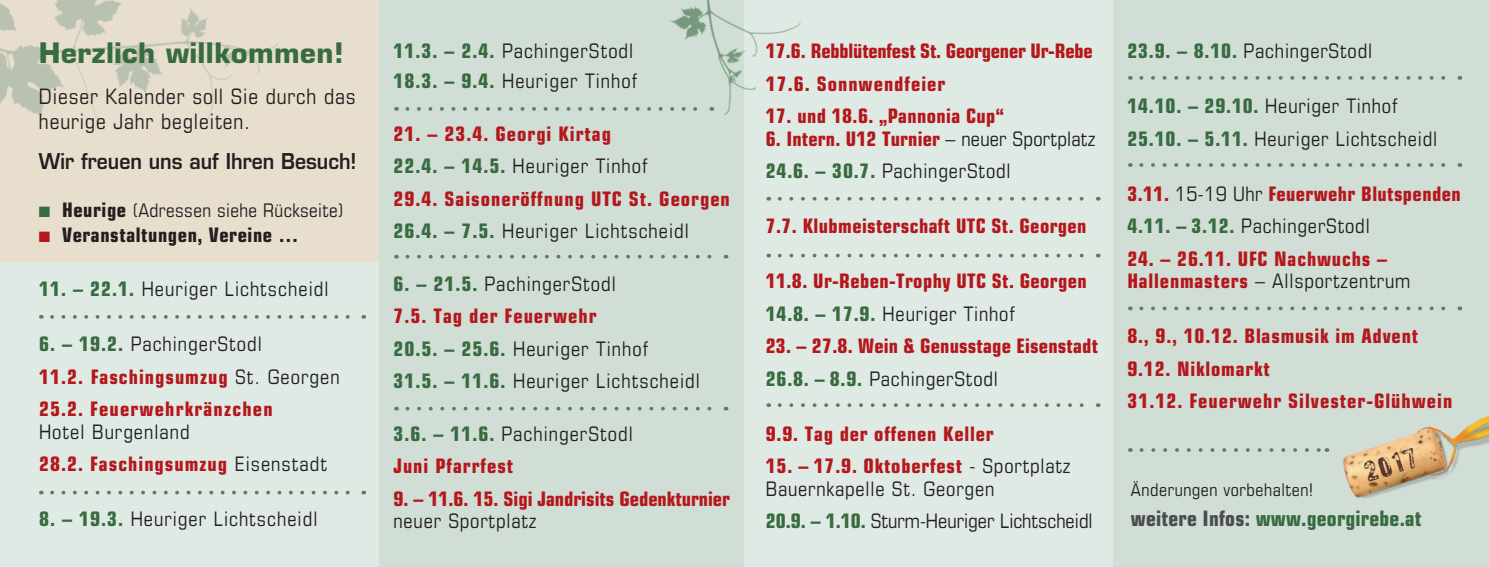
<style>
.page{position:relative;width:1489px;height:567px;background:#fff}
.page>*{position:absolute;margin:0;border:0;box-sizing:border-box;transform-origin:0 0}
.t1{font:29px "Raw Normal";color:#54382a}
.t2{font:700 27.5px "Eurostile";letter-spacing:.02em;color:#386b40}
.t3{font:condensed 21.25px/25.5px "Eurostile";letter-spacing:.04em;color:#231f20}
.t4{font:700 condensed 21.25px "Eurostile";letter-spacing:.01em;color:#386b40}
.t5{font:600 21.25px "Eurostile";color:#231f20;scale:.91 1}
.t6{font:condensed 20px/22.5px "Eurostile";letter-spacing:.05em;color:#231f20}
.t7{font:700 condensed 20px "Eurostile";letter-spacing:.04em;color:#b4181d}
.t8{font:700 condensed 20px "Eurostile";letter-spacing:.02em;color:#b4181d}
.t9{font:700 condensed 20px "Eurostile";letter-spacing:.01em;color:#b4181d}
.t10{font:700 condensed 20px/22.5px "Eurostile";color:#b4181d}
.t11{font:700 condensed 20px/22.5px "Eurostile";letter-spacing:.06em;color:#b4181d}
.t12{font:700 condensed 20px "Eurostile";letter-spacing:-.01em;color:#b4181d}
.t13{font:condensed 20px "Eurostile";color:#231f20}
.t14{font:700 condensed 20px "Eurostile";letter-spacing:.03em;color:#231f20}
.t15{font:condensed 18.75px "Eurostile";letter-spacing:.02em;color:#231f20}
.t16{font:condensed 17.5px "Eurostile";letter-spacing:.03em;color:#231f20}
.s1{color:#386b40}
.s2{font-weight:700;font-size:20px}
.s3{color:#b4181d}
.s4{font-weight:700;color:#386b40}
.s5{font-weight:400;color:#231f20}
.s6{font-weight:700;color:#b4181d}
.s7{color:#4b4c4d}
</style>
<div class="page">
<div style="left:0;top:0;width:404px;height:553px;background:#e8decd"></div>
<img style="left:0;top:0;width:278px;height:128px">
<div style="left:0;top:262px;width:403px;height:305px;background:#e0eae4"></div>
<div style="left:379px;top:0;width:1109px;height:567px;background:#d1ded6"></div>
<div style="left:744px;top:0;width:369px;height:567px;background:#e0eae4"></div>
<svg style="left:52px;top:491px;width:312px;height:3px"></svg>
<svg style="left:52px;top:315px;width:312px;height:4px"></svg>
<svg style="left:779px;top:254px;width:305px;height:3px"></svg>
<svg style="left:407px;top:407px;width:305px;height:3px"></svg>
<svg style="left:407px;top:255px;width:305px;height:4px"></svg>
<svg style="left:407px;top:107px;width:233px;height:4px"></svg>
<svg style="left:779px;top:197px;width:305px;height:4px"></svg>
<svg style="left:1141px;top:306px;width:305px;height:4px"></svg>
<svg style="left:1141px;top:163px;width:305px;height:4px"></svg>
<svg style="left:1141px;top:76px;width:305px;height:4px"></svg>
<svg style="left:1141px;top:448px;width:179px;height:4px"></svg>
<svg style="left:779px;top:403px;width:305px;height:4px"></svg>
<img style="left:1327px;top:416px;width:161px;height:83px">
<img style="left:647px;top:0;width:154px;height:115px">
<p class="t2" style="left:39px;top:36px;width:306px">Herzlich willkommen!</p>
<p class="t3" style="left:39px;top:83px;width:318px">Dieser Kalender soll Sie durch das heurige Jahr begleiten.</p>
<p class="t5" style="left:39px;top:148px;width:350px">Wir freuen uns auf Ihren Besuch!</p>
<p class="t15" style="left:39px;top:199px;width:306px"><span class="s1">■</span> <span class="s2">Heurige</span> (Adressen siehe Rückseite)</p>
<p class="t14" style="left:39px;top:223px;width:261px"><span class="s3">■</span> Veranstaltungen, Vereine …</p>
<p class="t6" style="left:39px;top:278px;width:291px"><span class="s4">11. – 22.1.</span> Heuriger Lichtscheidl</p>
<p class="t6" style="left:39px;top:333px;width:224px"><span class="s4">6. – 19.2.</span> PachingerStodl</p>
<p class="t7" style="left:39px;top:365px;width:302px">11.2. Faschingsumzug <span class="s5">St. Georgen</span></p>
<p class="t11" style="left:39px;top:398px;width:235px">25.2. Feuerwehrkränzchen<br><span class="s5">Hotel Burgenland</span></p>
<p class="t7" style="left:39px;top:452px;width:289px">28.2. Faschingsumzug <span class="s5">Eisenstadt</span></p>
<p class="t6" style="left:39px;top:508px;width:280px"><span class="s4">8. – 19.3.</span> Heuriger Lichtscheidl</p>
<p class="t6" style="left:393px;top:40px;width:241px"><span class="s4">11.3. – 2.4.</span> PachingerStodl</p>
<p class="t6" style="left:393px;top:70px;width:245px"><span class="s4">18.3. – 9.4.</span> Heuriger Tinhof</p>
<p class="t7" style="left:393px;top:122px;width:219px">21. – 23.4. Georgi Kirtag</p>
<p class="t6" style="left:393px;top:155px;width:255px"><span class="s4">22.4. – 14.5.</span> Heuriger Tinhof</p>
<p class="t7" style="left:393px;top:187px;width:338px">29.4. Saisoneröffnung UTC St. Georgen</p>
<p class="t6" style="left:393px;top:220px;width:297px"><span class="s4">26.4. – 7.5.</span> Heuriger Lichtscheidl</p>
<p class="t6" style="left:393px;top:272px;width:224px"><span class="s4">6. – 21.5.</span> PachingerStodl</p>
<p class="t7" style="left:393px;top:304px;width:204px">7.5. Tag der Feuerwehr</p>
<p class="t6" style="left:393px;top:337px;width:256px"><span class="s4">20.5. – 25.6.</span> Heuriger Tinhof</p>
<p class="t6" style="left:393px;top:370px;width:308px"><span class="s4">31.5. – 11.6.</span> Heuriger Lichtscheidl</p>
<p class="t6" style="left:393px;top:422px;width:241px"><span class="s4">3.6. – 11.6.</span> PachingerStodl</p>
<p class="t7" style="left:393px;top:454px;width:121px">Juni Pfarrfest</p>
<p class="t10" style="left:393px;top:487px;width:338px">9. – 11.6. 15. Sigi Jandrisits Gedenkturnier <span class="s5">neuer Sportplatz</span></p>
<p class="t12" style="left:765px;top:39px;width:328px">17.6. Rebblütenfest St. Georgener Ur-Rebe</p>
<p class="t7" style="left:765px;top:72px;width:181px">17.6. Sonnwendfeier</p>
<p class="t8" style="left:765px;top:104px;width:240px">17. und 18.6. „Pannonia Cup“</p>
<p class="t9" style="left:765px;top:127px;width:331px">6. Intern. U12 Turnier <span class="s5">– neuer Sportplatz</span></p>
<p class="t6" style="left:765px;top:160px;width:246px"><span class="s4">24.6. – 30.7.</span> PachingerStodl</p>
<p class="t8" style="left:765px;top:214px;width:322px">7.7. Klubmeisterschaft UTC St. Georgen</p>
<p class="t8" style="left:765px;top:269px;width:322px">11.8. Ur-Reben-Trophy UTC St. Georgen</p>
<p class="t6" style="left:765px;top:302px;width:250px"><span class="s4">14.8. – 17.9.</span> Heuriger Tinhof</p>
<p class="t9" style="left:765px;top:334px;width:334px">23. – 27.8. Wein &amp; Genusstage Eisenstadt</p>
<p class="t6" style="left:765px;top:367px;width:234px"><span class="s4">26.8. – 8.9.</span> PachingerStodl</p>
<p class="t7" style="left:765px;top:422px;width:229px">9.9. Tag der offenen Keller</p>
<p class="t6" style="left:765px;top:455px;width:306px"><span class="s6">15. – 17.9. Oktoberfest</span> - Sportplatz<br>Bauernkapelle St. Georgen</p>
<p class="t13" style="left:765px;top:509px;width:328px"><span class="s4">20.9. – 1.10.</span> Sturm-Heuriger Lichtscheidl</p>
<p class="t6" style="left:1127px;top:40px;width:246px"><span class="s4">23.9. – 8.10.</span> PachingerStodl</p>
<p class="t6" style="left:1127px;top:95px;width:271px"><span class="s4">14.10. – 29.10.</span> Heuriger Tinhof</p>
<p class="t6" style="left:1127px;top:127px;width:311px"><span class="s4">25.10. – 5.11.</span> Heuriger Lichtscheidl</p>
<p class="t8" style="left:1127px;top:182px;width:335px">3.11. <span class="s5">15-19 Uhr</span> Feuerwehr Blutspenden</p>
<p class="t6" style="left:1127px;top:215px;width:244px"><span class="s4">4.11. – 3.12.</span> PachingerStodl</p>
<p class="t7" style="left:1127px;top:247px;width:261px">24. – 26.11. UFC Nachwuchs –</p>
<p class="t6" style="left:1127px;top:270px;width:284px"><span class="s6">Hallenmasters</span> – Allsportzentrum</p>
<p class="t7" style="left:1127px;top:324px;width:292px">8., 9., 10.12. Blasmusik im Advent</p>
<p class="t7" style="left:1127px;top:357px;width:144px">9.12. Niklomarkt</p>
<p class="t7" style="left:1127px;top:389px;width:326px">31.12. Feuerwehr Silvester-Glühwein</p>
<p class="t16" style="left:1130px;top:479px;width:184px">Änderungen vorbehalten!</p>
<p class="t1" style="left:1360px;top:459px;width:55px;rotate:-18deg">2017</p>
<p class="t4" style="left:1130px;top:505px;width:292px"><span class="s7">weitere Infos:</span> www.georgirebe.at</p>
</div>
